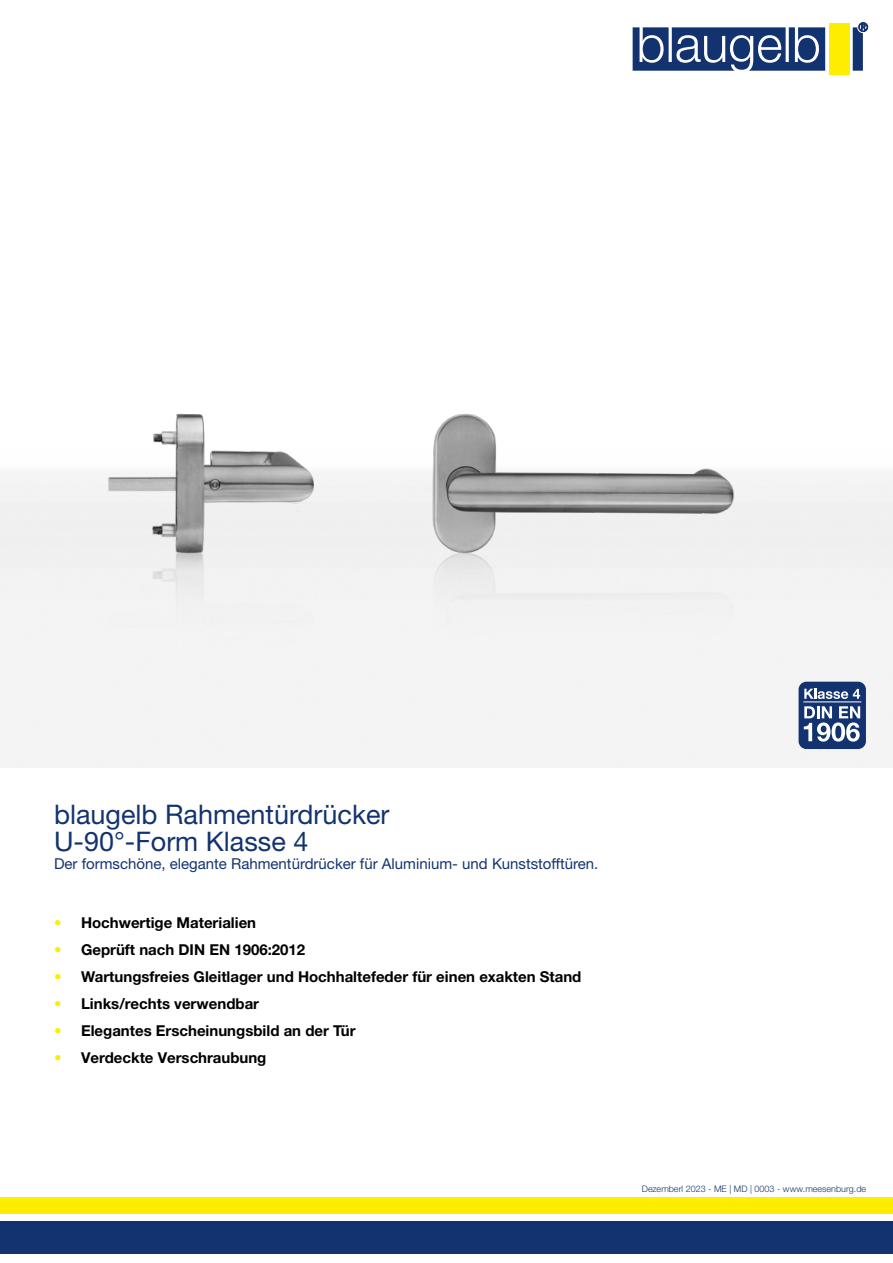
<style>
.page{position:relative;width:893px;height:1263px;background:#fff}
.page>*{position:absolute;margin:0;border:0;box-sizing:border-box;transform-origin:0 0}
.t1{font:27px/27px "Helvetica Neue World 55 Roman";color:#133370}
.t2{font:700 15px "Helvetica Neue World 75";color:#000}
.t3{font:15px "Helvetica Neue World 55 Roman";color:#133370}
.t4{font:9px "Helvetica Neue World 45 Lt";color:#133370}
.s1{color:#ffed00}
</style>
<div class="page">
<div style="left:0;top:472px;width:893px;height:295px;background:#f4f4f4"></div>
<img style="left:34px;top:414px;width:760px;height:297px">
<div style="left:0;top:1222px;width:893px;height:32px;background:#133370"></div>
<div style="left:0;top:1197px;width:893px;height:17px;background:#ffed00"></div>
<svg style="left:633px;top:22px;width:235px;height:49px"></svg>
<div style="left:829px;top:23px;width:20px;height:51px;background:#ffed00"></div>
<div style="left:799px;top:682px;width:67px;height:67px;background:#133370;border-radius:8px"></div>
<svg style="left:804px;top:689px;width:56px;height:10px"></svg>
<svg style="left:804px;top:706px;width:56px;height:36px"></svg>
<hr style="left:803px;top:702px;width:58px;height:1px;background:#fff">
<h1 class="t1" style="left:54px;top:801px;width:337px">blaugelb Rahmentürdrücker<br>U-90°-Form Klasse 4</h1>
<p class="t3" style="left:54px;top:855px;width:546px">Der formschöne, elegante Rahmentürdrücker für Aluminium- und Kunststofftüren.</p>
<p class="t2" style="left:54px;top:914px;width:204px"><span class="s1">•</span> Hochwertige Materialien</p>
<p class="t2" style="left:54px;top:941px;width:253px"><span class="s1">•</span> Geprüft nach DIN EN 1906:2012</p>
<p class="t2" style="left:54px;top:968px;width:529px"><span class="s1">•</span> Wartungsfreies Gleitlager und Hochhaltefeder für einen exakten Stand</p>
<p class="t2" style="left:54px;top:995px;width:207px"><span class="s1">•</span> Links/rechts verwendbar</p>
<p class="t2" style="left:54px;top:1022px;width:303px"><span class="s1">•</span> Elegantes Erscheinungsbild an der Tür</p>
<p class="t2" style="left:54px;top:1049px;width:214px"><span class="s1">•</span> Verdeckte Verschraubung</p>
<p class="t4" style="left:642px;top:1183px;width:226px">Dezemberl 2023 - ME | MD | 0003 - www.meesenburg.de</p>
</div>
